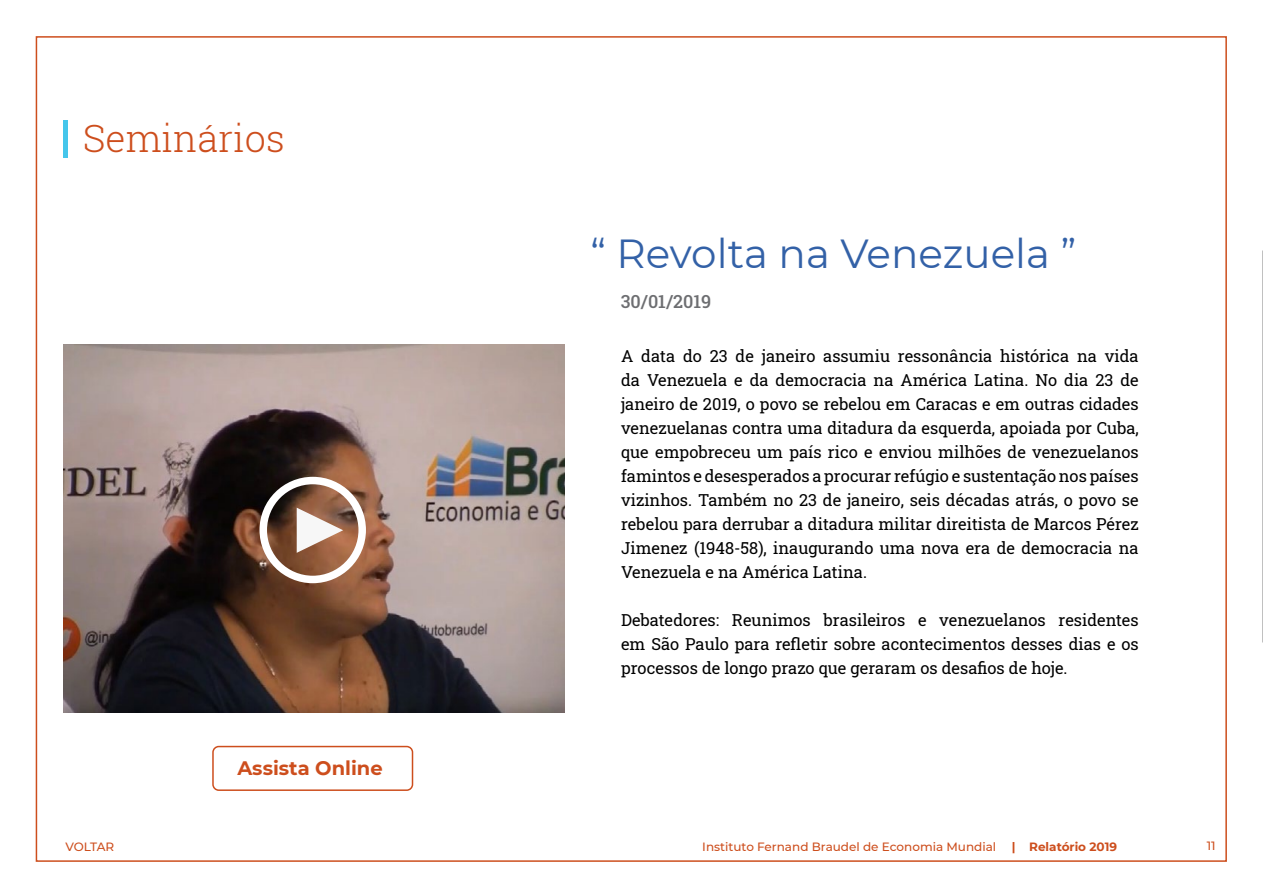
<style>
.page{position:relative;width:1263px;height:893px;background:#fff}
.page>*{position:absolute;margin:0;border:0;box-sizing:border-box;transform-origin:0 0}
.t1{font:40.5px "Montserrat";color:#3361a7}
.t2{font:300 37.5px "Roboto Slab";color:#cd4e1d}
.t3{font:700 19.5px "Montserrat";color:#cd4e1d}
.t4{font:500 18px "Roboto Slab";color:#6d6e71}
.t5{font:16.5px/24px "Roboto Slab";color:#000;text-align:justify}
.t6{font:500 12px "Montserrat";color:#cd4e1d}
.t7{font:700 12px "Montserrat";color:#cd4e1d}
</style>
<div class="page">
<img style="left:64px;top:345px;width:501px;height:367px">
<div style="left:212px;top:746px;width:201px;height:45px;border:2px solid #cd4e1d;border-radius:6px"></div>
<div style="left:259px;top:477px;width:107px;height:106px;border:8px solid #fff;border-radius:50%"></div>
<svg style="left:297px;top:508px;width:46px;height:45px"></svg>
<hr style="left:64px;top:120px;width:4px;height:38px;background:#45c6eb">
<h2 class="t2" style="left:83px;top:113px;width:203px">Seminários</h2>
<p class="t3" style="left:237px;top:754px;width:147px">Assista Online</p>
<h1 class="t1" style="left:590px;top:225px;width:487px">“ Revolta na Venezuela ”</h1>
<p class="t4" style="left:621px;top:289px;width:92px">30/01/2019</p>
<p class="t5" style="left:621px;top:344px;width:519px">A data do 23 de janeiro assumiu ressonância histórica na vida da Venezuela e da democracia na América Latina. No dia 23 de janeiro de 2019, o povo se rebelou em Caracas e em outras cidades venezuelanas contra uma ditadura da esquerda, apoiada por Cuba, que empobreceu um país rico e enviou milhões de venezuelanos famintos e desesperados a procurar refúgio e sustentação nos países vizinhos. Também no 23 de janeiro, seis décadas atrás, o povo se rebelou para derrubar a ditadura militar direitista de Marcos Pérez Jimenez (1948-58), inaugurando uma nova era de democracia na Venezuela e na América Latina.</p>
<p class="t5" style="left:621px;top:608px;width:519px">Debatedores: Reunimos brasileiros e venezuelanos residentes em São Paulo para refletir sobre acontecimentos desses dias e os processos de longo prazo que geraram os desafios de hoje.</p>
<p class="t6" style="left:66px;top:838px;width:50px">VOLTAR</p>
<p class="t6" style="left:702px;top:838px;width:295px">Instituto Fernand Braudel de Economia Mundial</p>
<p class="t7" style="left:1012px;top:838px;width:107px">| Relatório 2019</p>
<p class="t6" style="left:1207px;top:837px;width:10px">11</p>
</div>
